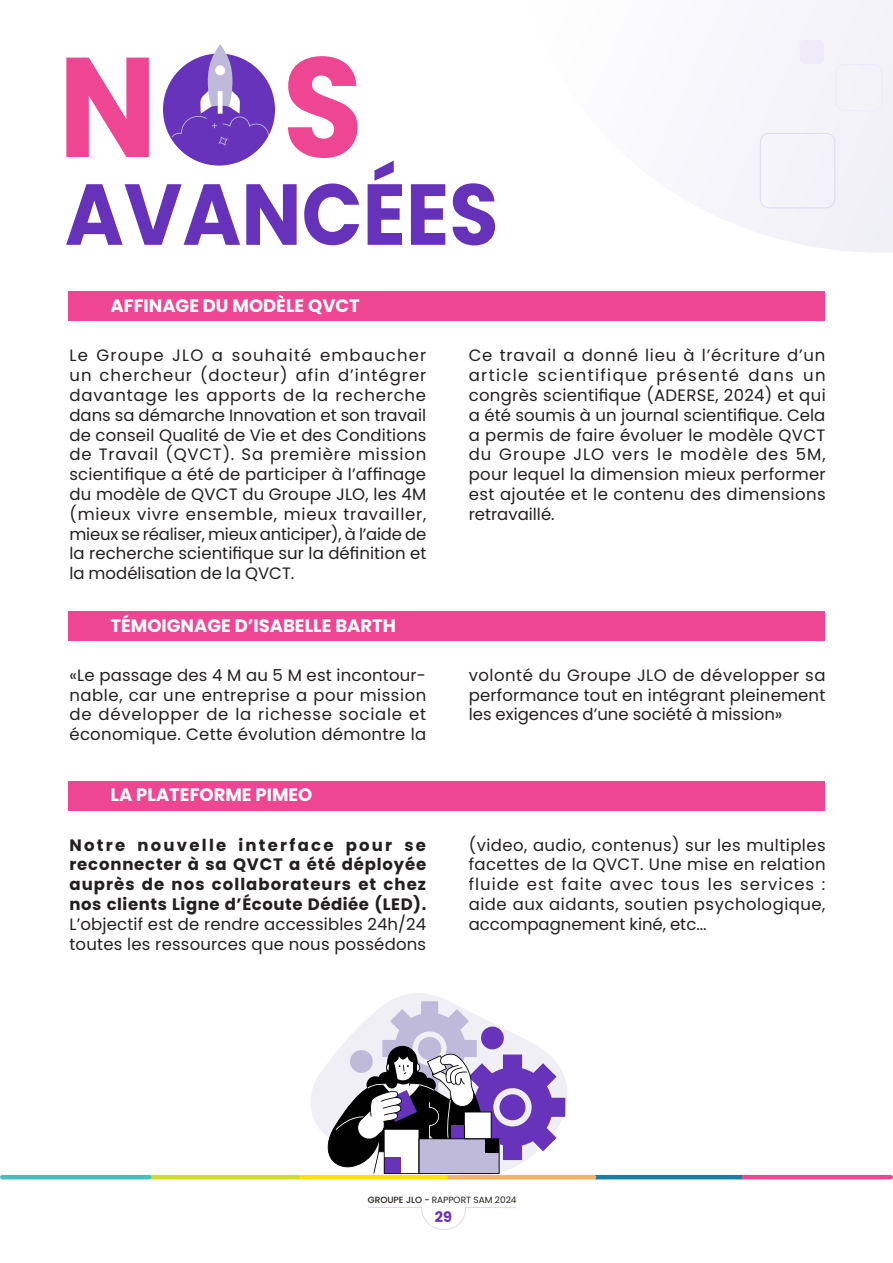
<style>
.page{position:relative;width:893px;height:1263px;background:#fff}
.page>*{position:absolute;margin:0;border:0;box-sizing:border-box;transform-origin:0 0}
.t1{font:700 141.6px "Poppins";color:#ee4692;scale:.93 1}
.t2{font:700 86.4px "Poppins";color:#6732ba;scale:.93 1}
.t3{font:700 18px "Poppins";color:#fff}
.t4{font:16.5px/19.8px "Poppins";letter-spacing:.01em;color:#231f20;text-align:justify}
.t5{font:700 16.5px/19.8px "Poppins";letter-spacing:.035em;color:#231f20;text-align:justify}
.t6{font:700 14.55px "Poppins";color:#6732ba}
.t7{font:9px "Poppins";color:#231f20}
.s1{font-weight:500}
</style>
<div class="page">
<svg style="left:368px;top:1207px;width:148px;height:23px"></svg>
<svg style="left:309px;top:993px;width:259px;height:183px"></svg>
<hr style="left:596px;top:1175px;width:146px;height:4px;background:#1580a6">
<hr style="left:744px;top:1175px;width:147px;height:4px;background:#ee4692">
<hr style="left:447px;top:1175px;width:147px;height:4px;background:#fbb25f">
<hr style="left:299px;top:1175px;width:147px;height:4px;background:#ffe101">
<hr style="left:151px;top:1175px;width:146px;height:4px;background:#cfdc27">
<hr style="left:2px;top:1175px;width:147px;height:4px;background:#43c0bc">
<div style="left:68px;top:292px;width:757px;height:29px;background:#ee4692"></div>
<div style="left:68px;top:781px;width:757px;height:29px;background:#ee4692"></div>
<div style="left:68px;top:611px;width:757px;height:29px;background:#ee4692"></div>
<div style="left:733px;top:0;width:160px;height:253px;background:#f4f3f9"></div>
<div style="left:835px;top:64px;width:47px;height:47px;border:1px solid #f0ebf8;border-radius:9px"></div>
<div style="left:760px;top:133px;width:75px;height:75px;border:1px solid #e4daf3;border-radius:9px"></div>
<div style="left:800px;top:40px;width:24px;height:24px;background:#f0ebf8;border-radius:4px"></div>
<div style="left:163px;top:54px;width:112px;height:112px;background:#6633ba;border-radius:50%"></div>
<svg style="left:170px;top:44px;width:105px;height:107px"></svg>
<svg style="left:322px;top:1001px;width:243px;height:173px"></svg>
<hr style="left:413px;top:1062px;width:4px;height:18px;background:#000">
<div style="left:350px;top:1050px;width:23px;height:23px;background:#bfbad9;border-radius:50%"></div>
<div style="left:481px;top:1026px;width:23px;height:23px;background:#6633ba;border-radius:50%"></div>
<h1 class="t1" style="left:58px;top:25px;width:329px">N S</h1>
<h2 class="t2" style="left:65px;top:164px;width:468px">AVANCÉES</h2>
<p class="t3" style="left:111px;top:295px;width:251px">AFFINAGE DU MODÈLE QVCT</p>
<p class="t4" style="left:69px;top:346px;width:358px">Le Groupe JLO a souhaité embaucher un chercheur (docteur) afin d’intégrer davantage les apports de la recherche dans sa démarche Innovation et son travail de conseil Qualité de Vie et des Conditions de Travail (QVCT). Sa première mission scientifique a été de participer à l’affinage du modèle de QVCT du Groupe JLO, les 4M (mieux vivre ensemble, mieux travailler, mieux se réaliser, mieux anticiper), à l’aide de la recherche scientifique sur la définition et la modélisation de la QVCT.</p>
<p class="t4" style="left:469px;top:346px;width:358px">Ce travail a donné lieu à l’écriture d’un article scientifique présenté dans un congrès scientifique (ADERSE, 2024) et qui a été soumis à un journal scientifique. Cela a permis de faire évoluer le modèle QVCT du Groupe JLO vers le modèle des 5M, pour lequel la dimension mieux performer est ajoutée et le contenu des dimensions retravaillé.</p>
<p class="t3" style="left:111px;top:615px;width:287px">TÉMOIGNAGE D’ISABELLE BARTH</p>
<p class="t4" style="left:69px;top:665px;width:358px">«Le passage des 4 M au 5 M est incontour&shy;nable, car une entreprise a pour mission de développer de la richesse sociale et économique. Cette évolution démontre la</p>
<p class="t4" style="left:469px;top:665px;width:358px">volonté du Groupe JLO de développer sa performance tout en intégrant pleinement les exigences d’une société à mission»</p>
<p class="t3" style="left:111px;top:785px;width:203px">LA PLATEFORME PIMEO</p>
<p class="t5" style="left:69px;top:835px;width:358px">Notre nouvelle interface pour se reconnecter à sa QVCT a été déployée auprès de nos collaborateurs et chez nos clients Ligne d’Écoute Dédiée (LED).</p>
<p class="t4" style="left:69px;top:914px;width:358px">L’objectif est de rendre accessibles 24h/24 toutes les ressources que nous possédons</p>
<p class="t4" style="left:469px;top:835px;width:358px">(video, audio, contenus) sur les multiples facettes de la QVCT. Une mise en relation fluide est faite avec tous les services : aide aux aidants, soutien psychologique, accompagnement kiné, etc...</p>
<p class="t7" style="left:368px;top:1195px;width:150px"><span class="s1">GROUPE JLO -</span> RAPPORT SAM 2024</p>
<p class="t6" style="left:435px;top:1208px;width:19px">29</p>
</div>
